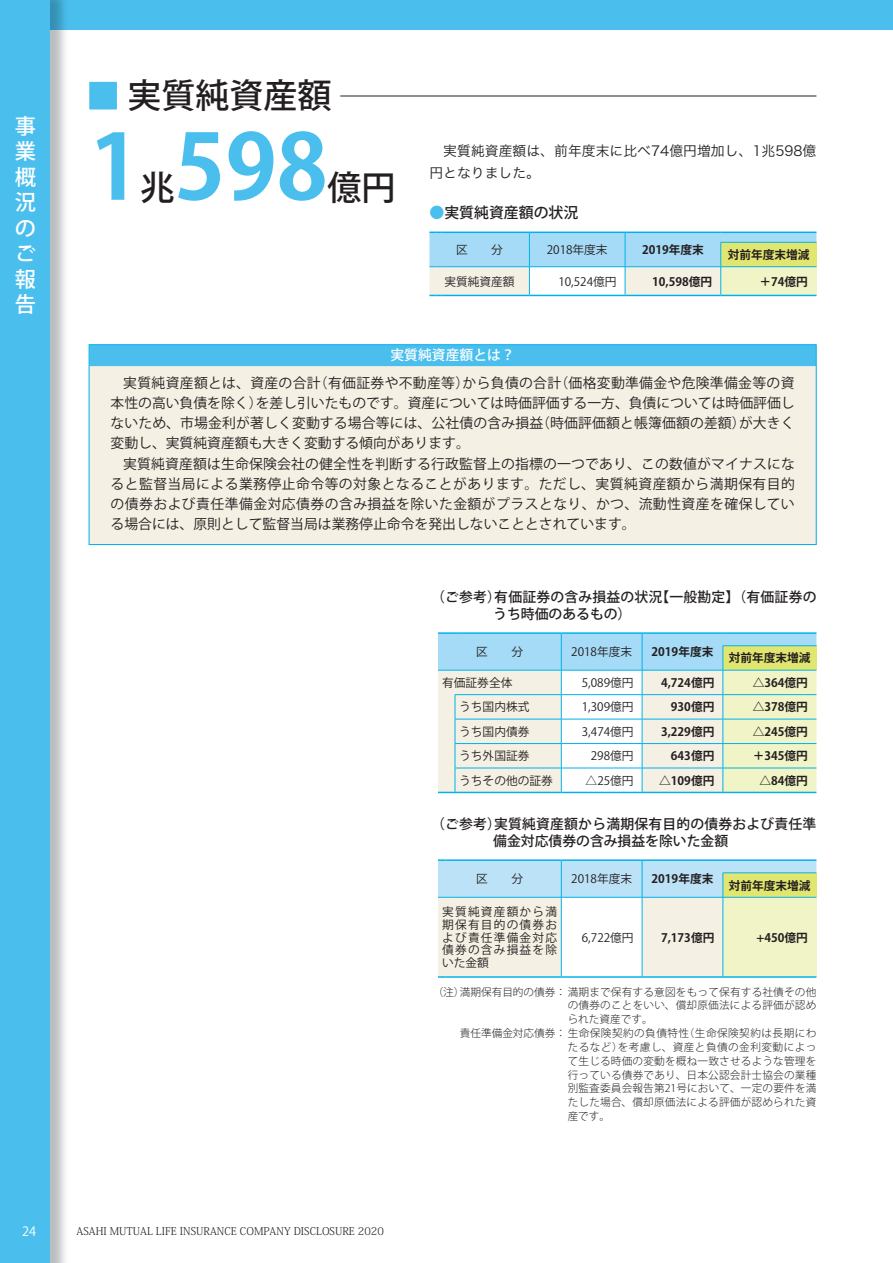
<style>
.page{position:relative;width:893px;height:1263px;background:#fff}
.page>*{position:absolute;margin:0;border:0;box-sizing:border-box;transform-origin:0 0}
.t1{font:700 89.25px "Koz Go Pro";color:#4abfee}
.t2{font:500 34.05px "Koz Go Pro";color:#231f20}
.t3{font:500 21.3px/25.5px "Koz Go Pro";color:#fff;text-align:justify}
.t4{font:500 14.85px "Koz Go Pro";color:#231f20}
.t5{font:13.8px/20.2px "Koz Go Pro";color:#231f20;text-align:justify}
.t6{font:500 13.8px/17px "Koz Go Pro";letter-spacing:.015em;color:#231f20}
.t7{font:13.8px/22.4px "Hiragino Sans W3";letter-spacing:.005em;color:#231f20}
.t8{font:500 13.8px "Koz Go Pro";color:#fff}
.t9{font:12.75px "Koz Go Pro";color:#fff}
.t10{font:11.7px/12.8px "Koz Go Pro";color:#231f20;text-align:justify}
.t11{font:700 11.7px "Koz Go Pro";color:#231f20}
.t12{font:300 10.65px "Koz Go Pro";letter-spacing:.02em;color:#231f20}
.t13{font:300 10.65px "Koz Go Pro";letter-spacing:.045em;color:#231f20}
.t14{font:300 10.65px "Koz Min Pro";color:#231f20}
.t15{font:300 10.65px "Koz Go Pro";color:#231f20}
.s1{color:#4abfee}
</style>
<div class="page">
<div style="left:0;top:0;width:893px;height:30px;background:#4abfee"></div>
<div style="left:0;top:0;width:50px;height:1263px;background:#4abfee"></div>
<div style="left:89px;top:82px;width:28px;height:27px;background:#4abfee"></div>
<hr style="left:340px;top:96px;width:476px;height:1px;background:#231f20">
<svg style="left:438px;top:632px;width:378px;height:161px;background:#d8ebe1"></svg>
<hr style="left:462px;top:792px;width:99px;height:1px;background:#00b2eb">
<hr style="left:561px;top:792px;width:81px;height:1px;background:#00b2eb">
<hr style="left:642px;top:792px;width:81px;height:1px;background:#00b2eb">
<hr style="left:723px;top:792px;width:93px;height:1px;background:#00b2eb">
<svg style="left:438px;top:859px;width:378px;height:119px;background:#deece1"></svg>
<hr style="left:453px;top:976px;width:108px;height:2px;background:#00b2eb">
<hr style="left:561px;top:976px;width:81px;height:2px;background:#00b2eb">
<hr style="left:642px;top:976px;width:81px;height:2px;background:#00b2eb">
<hr style="left:723px;top:976px;width:93px;height:2px;background:#00b2eb">
<svg style="left:429px;top:232px;width:387px;height:64px;background:#c7e5e0"></svg>
<hr style="left:442px;top:232px;width:87px;height:1px;background:#00b2eb">
<hr style="left:529px;top:232px;width:96px;height:1px;background:#00b2eb">
<hr style="left:625px;top:232px;width:96px;height:1px;background:#00b2eb">
<hr style="left:721px;top:232px;width:95px;height:1px;background:#00b2eb">
<div style="left:89px;top:345px;width:727px;height:199px;background:#f4f0e3"></div>
<div style="left:89px;top:345px;width:727px;height:21px;background:#4abfee"></div>
<div style="left:89px;top:344px;width:727px;height:201px;border:1px solid #00b2eb"></div>
<h3 class="t3" style="left:15px;top:114px;width:22px">事業概況のご報告</h3>
<h2 class="t2" style="left:128px;top:73px;width:206px">実質純資産額</h2>
<h1 class="t1" style="left:89px;top:110px;width:240px">1 598</h1>
<h2 class="t2" style="left:140px;top:165px;width:36px">兆</h2>
<h2 class="t2" style="left:328px;top:165px;width:70px">億円</h2>
<p class="t7" style="left:429px;top:138px;width:388px;text-indent:14px">実質純資産額は、前年度末に比べ74億円増加し、1兆598億円となりました。</p>
<p class="t4" style="left:429px;top:203px;width:150px"><span class="s1">●</span>実質純資産額の状況</p>
<p class="t10" style="left:456px;top:244px;width:48px">区　　分</p>
<p class="t10" style="left:547px;top:244px;width:62px">2018年度末</p>
<p class="t11" style="left:642px;top:242px;width:63px">2019年度末</p>
<p class="t11" style="left:728px;top:247px;width:83px">対前年度末増減</p>
<p class="t10" style="left:444px;top:275px;width:72px">実質純資産額</p>
<p class="t10" style="left:558px;top:275px;width:60px">10,524億円</p>
<p class="t11" style="left:652px;top:274px;width:62px">10,598億円</p>
<p class="t11" style="left:759px;top:274px;width:50px">＋74億円</p>
<p class="t8" style="left:390px;top:346px;width:126px">実質純資産額とは？</p>
<p class="t5" style="left:111px;top:373px;width:686px;text-indent:13px">実質純資産額とは、資産の合計（有価証券や不動産等）から負債の合計（価格変動準備金や危険準備金等の資本性の高い負債を除く）を差し引いたものです。資産については時価評価する一方、負債については時価評価しないため、市場金利が著しく変動する場合等には、公社債の含み損益（時価評価額と帳簿価額の差額）が大きく変動し、実質純資産額も大きく変動する傾向があります。</p>
<p class="t5" style="left:111px;top:454px;width:686px;text-indent:13px">実質純資産額は生命保険会社の健全性を判断する行政監督上の指標の一つであり、この数値がマイナスになると監督当局による業務停止命令等の対象となることがあります。ただし、実質純資産額から満期保有目的の債券および責任準備金対応債券の含み損益を除いた金額がプラスとなり、かつ、流動性資産を確保している場合には、原則として監督当局は業務停止命令を発出しないこととされています。</p>
<p class="t6" style="left:493px;top:589px;width:325px;text-indent:-62px">（ご参考）有価証券の含み損益の状況【一般勘定】（有価証券のうち時価のあるもの）</p>
<p class="t10" style="left:476px;top:646px;width:48px">区　　分</p>
<p class="t10" style="left:571px;top:646px;width:62px">2018年度末</p>
<p class="t11" style="left:652px;top:644px;width:63px">2019年度末</p>
<p class="t11" style="left:729px;top:651px;width:83px">対前年度末増減</p>
<p class="t10" style="left:442px;top:676px;width:72px">有価証券全体</p>
<p class="t10" style="left:582px;top:676px;width:53px">5,089億円</p>
<p class="t11" style="left:661px;top:675px;width:55px">4,724億円</p>
<p class="t11" style="left:753px;top:675px;width:57px">△364億円</p>
<p class="t10" style="left:459px;top:701px;width:72px">うち国内株式</p>
<p class="t10" style="left:582px;top:701px;width:53px">1,309億円</p>
<p class="t11" style="left:671px;top:699px;width:45px">930億円</p>
<p class="t11" style="left:753px;top:699px;width:57px">△378億円</p>
<p class="t10" style="left:459px;top:725px;width:72px">うち国内債券</p>
<p class="t10" style="left:582px;top:725px;width:53px">3,474億円</p>
<p class="t11" style="left:661px;top:724px;width:55px">3,229億円</p>
<p class="t11" style="left:753px;top:724px;width:57px">△245億円</p>
<p class="t10" style="left:459px;top:750px;width:72px">うち外国証券</p>
<p class="t10" style="left:591px;top:750px;width:44px">298億円</p>
<p class="t11" style="left:671px;top:748px;width:45px">643億円</p>
<p class="t11" style="left:753px;top:748px;width:57px">＋345億円</p>
<p class="t10" style="left:459px;top:774px;width:95px">うちその他の証券</p>
<p class="t10" style="left:586px;top:774px;width:49px">△25億円</p>
<p class="t11" style="left:659px;top:773px;width:57px">△109億円</p>
<p class="t11" style="left:759px;top:773px;width:50px">△84億円</p>
<p class="t6" style="left:493px;top:816px;width:325px;text-indent:-62px">（ご参考）実質純資産額から満期保有目的の債券および責任準備金対応債券の含み損益を除いた金額</p>
<p class="t10" style="left:476px;top:873px;width:48px">区　　分</p>
<p class="t10" style="left:571px;top:873px;width:62px">2018年度末</p>
<p class="t11" style="left:652px;top:871px;width:63px">2019年度末</p>
<p class="t11" style="left:729px;top:878px;width:83px">対前年度末増減</p>
<p class="t10" style="left:442px;top:906px;width:116px">実質純資産額から満期保有目的の債券および責任準備金対応債券の含み損益を除いた金額</p>
<p class="t10" style="left:582px;top:931px;width:53px">6,722億円</p>
<p class="t11" style="left:661px;top:930px;width:55px">7,173億円</p>
<p class="t11" style="left:756px;top:930px;width:53px">+450億円</p>
<p class="t12" style="left:433px;top:985px;width:385px">（注）満期保有目的の債券： 満期まで保有する意図をもって保有する社債その他</p>
<p class="t12" style="left:568px;top:998px;width:250px">の債券のことをいい、償却原価法による評価が認め</p>
<p class="t15" style="left:568px;top:1012px;width:87px">られた資産です。</p>
<p class="t13" style="left:460px;top:1026px;width:358px">責任準備金対応債券： 生命保険契約の負債特性（生命保険契約は長期にわ</p>
<p class="t13" style="left:568px;top:1040px;width:250px">たるなど）を考慮し、資産と負債の金利変動によっ</p>
<p class="t12" style="left:568px;top:1054px;width:250px">て生じる時価の変動を概ね一致させるような管理を</p>
<p class="t12" style="left:568px;top:1068px;width:250px">行っている債券であり、日本公認会計士協会の業種</p>
<p class="t12" style="left:568px;top:1081px;width:250px">別監査委員会報告第21号において、一定の要件を満</p>
<p class="t12" style="left:568px;top:1095px;width:250px">たした場合、償却原価法による評価が認められた資</p>
<p class="t12" style="left:568px;top:1109px;width:44px">産です。</p>
<p class="t9" style="left:22px;top:1223px;width:16px">24</p>
<p class="t14" style="left:77px;top:1224px;width:309px">ASAHI MUTUAL LIFE INSURANCE COMPANY DISCLOSURE 2020</p>
</div>
